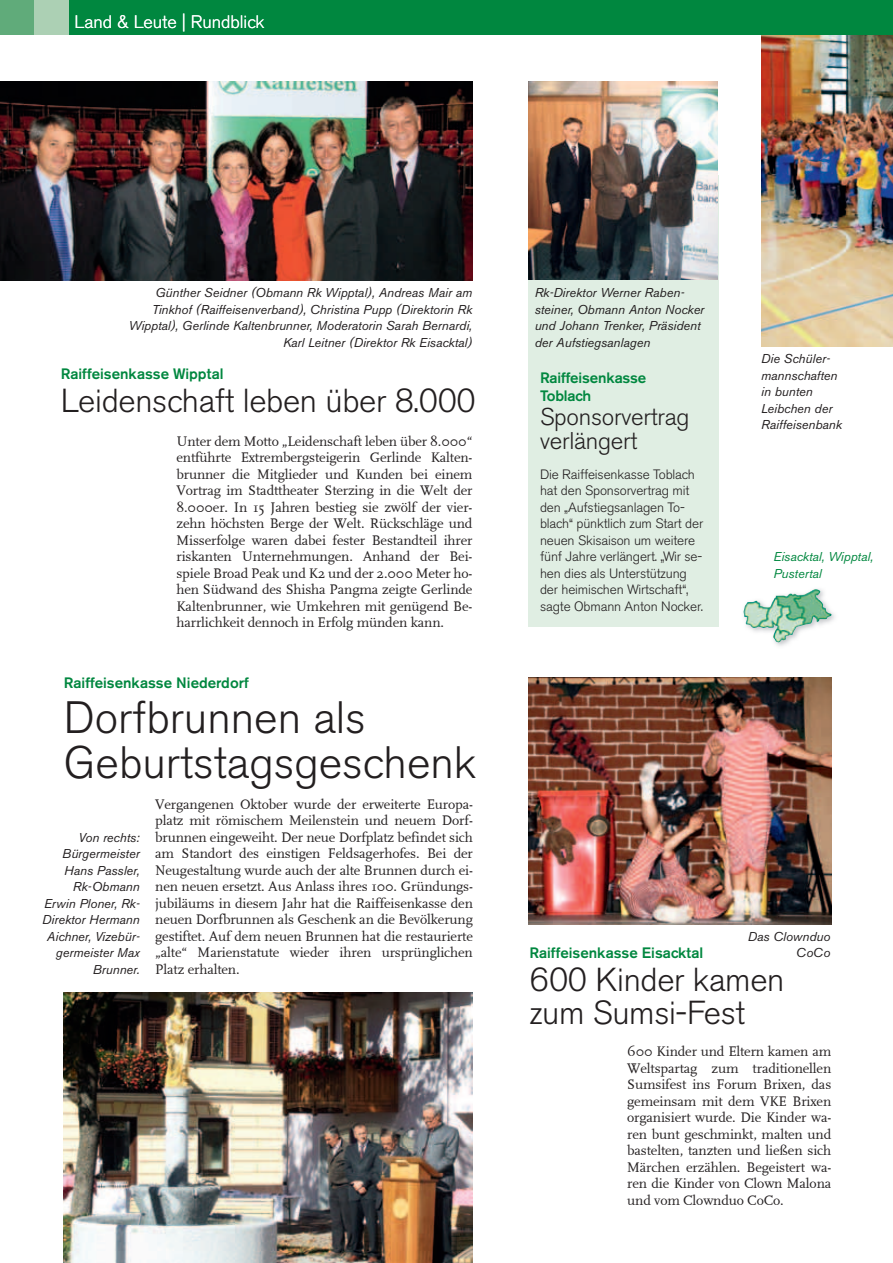
<style>
.page{position:relative;width:893px;height:1263px;background:#fff}
.page>*{position:absolute;margin:0;border:0;box-sizing:border-box;transform-origin:0 0}
.t1{font:300 45px/45px "Akzidenz Grotesk BE";color:#231f20}
.t2{font:300 33px/33px "Akzidenz Grotesk BE";letter-spacing:-.01em;color:#231f20}
.t3{font:300 24px/24px "Akzidenz Grotesk BE";letter-spacing:-.01em;color:#231f20}
.t4{font:300 18px "Akzidenz Grotesk BE";color:#fff}
.t5{font:500 15px/18px "Akzidenz Grotesk BE";color:#00873f}
.t6{font:14.25px/16.5px "FF Scala";letter-spacing:-.01em;color:#231f20;text-align:justify}
.t7{font:300 13.5px/16.5px "Akzidenz Grotesk BE";letter-spacing:-.01em;color:#231f20}
.t8{font:italic 12.75px/16.5px "Akzidenz Grotesk BE";color:#231f20}
.t9{font:italic 12.75px/16.5px "Akzidenz Grotesk BE";color:#00873f}
</style>
<div class="page">
<img style="left:64px;top:993px;width:408px;height:270px">
<img style="left:761px;top:34px;width:132px;height:312px">
<div style="left:68px;top:0;width:825px;height:34px;background:#00873f"></div>
<div style="left:0;top:0;width:34px;height:34px;background:#60ab7a"></div>
<div style="left:34px;top:0;width:34px;height:34px;background:#acd0b4"></div>
<div style="left:528px;top:176px;width:190px;height:451px;background:#e0eee3"></div>
<img style="left:529px;top:678px;width:302px;height:246px">
<img style="left:775px;top:613px;width:60px;height:33px">
<img style="left:743px;top:589px;width:89px;height:53px">
<img style="left:528px;top:81px;width:190px;height:198px">
<img style="left:0;top:81px;width:472px;height:199px">
<p class="t4" style="left:74px;top:12px;width:192px">Land &amp; Leute | Rundblick</p>
<p class="t8" style="left:129px;top:284px;width:345px;text-align:right">Günther Seidner (Obmann Rk Wipptal), Andreas Mair am Tinkhof (Raiff eisenverband), Christina Pupp (Direktorin Rk Wipptal), Gerlinde Kaltenbrunner, Moderatorin Sarah Bernardi, Karl Leitner (Direktor Rk Eisacktal)</p>
<p class="t5" style="left:61px;top:365px;width:164px">Raiffeisenkasse Wipptal</p>
<h2 class="t2" style="left:61px;top:385px;width:417px">Leidenschaft leben über 8.000</h2>
<p class="t6" style="left:176px;top:433px;width:298px">Unter dem Motto „Leidenschaft leben über 8.000“ entführte Extrembergsteigerin Gerlinde Kalten&shy;brunner die Mitglieder und Kunden bei einem Vortrag im Stadttheater Sterzing in die Welt der 8.000er. In 15 Jahren bestieg sie zwölf der vier&shy;zehn höchsten Berge der Welt. Rückschläge und Misserfolge waren dabei fester Bestandteil ihrer riskanten Unternehmungen. Anhand der Bei&shy;spiele Broad Peak und K2 und der 2.000 Meter ho&shy;hen Südwand des Shisha Pangma zeigte Gerlinde Kaltenbrunner, wie Umkehren mit genügend Be&shy;harrlichkeit dennoch in Erfolg münden kann.</p>
<p class="t5" style="left:64px;top:674px;width:186px">Raiffeisenkasse Niederdorf</p>
<h1 class="t1" style="left:64px;top:696px;width:414px">Dorfbrunnen als<br>Geburtstagsgeschenk</h1>
<p class="t6" style="left:155px;top:796px;width:319px">Vergangenen Oktober wurde der erweiterte Europa&shy;platz mit römischem Meilenstein und neuem Dorf&shy;brunnen eingeweiht. Der neue Dorfplatz befindet sich am Standort des einstigen Feldsagerhofes. Bei der Neugestaltung wurde auch der alte Brunnen durch ei&shy;nen neuen ersetzt. Aus Anlass ihres 100. Gründungs&shy;jubiläums in diesem Jahr hat die Raiffeisenkasse den neuen Dorfbrunnen als Geschenk an die Bevölkerung gestiftet. Auf dem neuen Brunnen hat die restaurierte „alte“ Marienstatute wieder ihren ursprünglichen Platz erhalten.</p>
<p class="t8" style="left:42px;top:829px;width:99px;text-align:right">Von rechts:<br>Bürgermeister<br>Hans Passler,<br>Rk-Obmann<br>Erwin Ploner, Rk-<br>Direktor Hermann<br>Aichner, Vizebür&shy;germeister Max<br>Brunner.</p>
<p class="t8" style="left:535px;top:284px;width:171px">Rk-Direktor Werner Raben&shy;steiner, Obmann Anton Nocker und Johann Trenker, Präsident der Aufstiegsanlagen</p>
<p class="t5" style="left:540px;top:368px;width:108px">Raiffeisenkasse<br>Toblach</p>
<h3 class="t3" style="left:540px;top:405px;width:151px">Sponsorvertrag verlängert</h3>
<p class="t7" style="left:540px;top:466px;width:165px">Die Raiffeisenkasse Toblach hat den Sponsorvertrag mit den „Aufstiegsanlagen To&shy;blach“ pünktlich zum Start der neuen Skisaison um weitere fünf Jahre verlängert. „Wir se&shy;hen dies als Unterstützung der heimischen Wirtschaft“, sagte Obmann Anton Nocker.</p>
<p class="t8" style="left:761px;top:350px;width:82px">Die Schüler&shy;mannschaften in bunten<br>Leibchen der<br>Raiffeisenbank</p>
<p class="t9" style="left:773px;top:548px;width:101px">Eisacktal, Wipptal,<br>Pustertal</p>
<p class="t8" style="left:748px;top:928px;width:84px">Das Clownduo</p>
<p class="t5" style="left:529px;top:944px;width:175px">Raiffeisenkasse Eisacktal</p>
<p class="t8" style="left:796px;top:944px;width:36px">CoCo</p>
<h2 class="t2" style="left:529px;top:964px;width:256px">600 Kinder kamen zum Sumsi-Fest</h2>
<p class="t6" style="left:627px;top:1043px;width:206px">600 Kinder und Eltern kamen am Weltspartag zum traditionellen Sumsifest ins Forum Brixen, das gemeinsam mit dem VKE Brixen organisiert wurde. Die Kinder wa&shy;ren bunt geschminkt, malten und bastelten, tanzten und ließen sich Märchen erzählen. Begeistert wa&shy;ren die Kinder von Clown Malona und vom Clownduo CoCo.</p>
</div>
